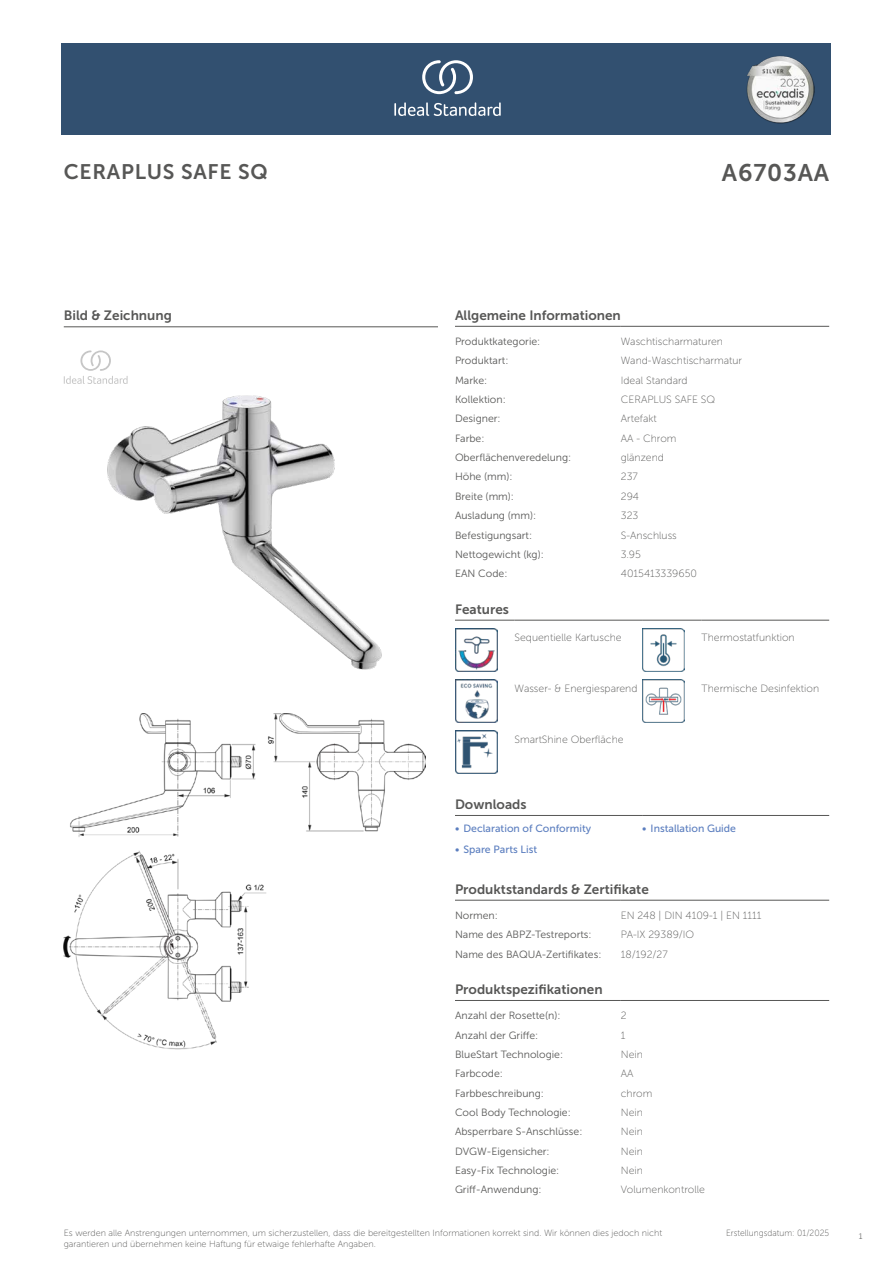
<style>
.page{position:relative;width:893px;height:1263px;background:#fff}
.page>*{position:absolute;margin:0;border:0;box-sizing:border-box;transform-origin:0 0}
.t1{font:24px "Museo Sans 700";letter-spacing:.035em;color:#575756}
.t2{font:21px "Museo Sans 700";letter-spacing:.035em;color:#575756}
.t3{font:13.5px "Museo Sans 700";color:#575756}
.t4{font:10.5px "Museo Sans 300";color:#575756}
.t5{font:10.5px "Museo Sans 100";color:#575756}
.t6{font:10.5px "Museo Sans 500";color:#5b7ebf}
.t7{font:9px/10.8px "Museo Sans 100";color:#575756}
.t8{font:9px "Museo Sans 100";color:#575756;scale:.95 1}
.t9{font:300 9px "Calibri";color:#575756;scale:.95 1}
</style>
<div class="page">
<div style="left:62px;top:43px;width:769px;height:91px;background:#325070"></div>
<hr style="left:455px;top:326px;width:166px;height:1px;background:#575756">
<hr style="left:621px;top:326px;width:208px;height:1px;background:#575756">
<hr style="left:455px;top:620px;width:59px;height:1px;background:#575756">
<hr style="left:514px;top:620px;width:128px;height:1px;background:#575756">
<hr style="left:642px;top:620px;width:60px;height:1px;background:#575756">
<hr style="left:702px;top:620px;width:127px;height:1px;background:#575756">
<img style="left:455px;top:629px;width:42px;height:42px">
<img style="left:642px;top:629px;width:43px;height:42px">
<img style="left:455px;top:680px;width:42px;height:42px">
<img style="left:642px;top:680px;width:43px;height:42px">
<img style="left:455px;top:731px;width:42px;height:42px">
<hr style="left:455px;top:815px;width:187px;height:1px;background:#575756">
<hr style="left:642px;top:815px;width:187px;height:1px;background:#575756">
<hr style="left:455px;top:900px;width:166px;height:1px;background:#575756">
<hr style="left:621px;top:900px;width:208px;height:1px;background:#575756">
<hr style="left:455px;top:1000px;width:166px;height:1px;background:#575756">
<hr style="left:621px;top:1000px;width:208px;height:1px;background:#575756">
<img style="left:64px;top:714px;width:361px;height:336px">
<hr style="left:64px;top:327px;width:374px;height:1px;background:#575756">
<svg style="left:64px;top:350px;width:64px;height:34px"></svg>
<img style="left:107px;top:395px;width:275px;height:275px">
<svg style="left:394px;top:102px;width:107px;height:14px"></svg>
<svg style="left:422px;top:60px;width:51px;height:34px"></svg>
<img style="left:746px;top:56px;width:68px;height:67px">
<h2 class="t2" style="left:64px;top:160px;width:205px">CERAPLUS SAFE SQ</h2>
<h1 class="t1" style="left:722px;top:160px;width:109px">A6703AA</h1>
<p class="t3" style="left:64px;top:308px;width:110px">Bild &amp; Zeichnung</p>
<p class="t3" style="left:455px;top:308px;width:167px">Allgemeine Informationen</p>
<p class="t4" style="left:455px;top:336px;width:87px">Produktkategorie:</p>
<p class="t5" style="left:621px;top:336px;width:104px">Waschtischarmaturen</p>
<p class="t4" style="left:455px;top:355px;width:55px">Produktart:</p>
<p class="t5" style="left:621px;top:355px;width:123px">Wand-Waschtischarmatur</p>
<p class="t4" style="left:455px;top:374px;width:34px">Marke:</p>
<p class="t5" style="left:621px;top:374px;width:68px">Ideal Standard</p>
<p class="t4" style="left:455px;top:394px;width:52px">Kollektion:</p>
<p class="t5" style="left:621px;top:394px;width:96px">CERAPLUS SAFE SQ</p>
<p class="t4" style="left:455px;top:413px;width:47px">Designer:</p>
<p class="t5" style="left:621px;top:413px;width:37px">Artefakt</p>
<p class="t4" style="left:455px;top:432px;width:31px">Farbe:</p>
<p class="t5" style="left:621px;top:433px;width:57px">AA - Chrom</p>
<p class="t4" style="left:455px;top:452px;width:118px">Oberflächenveredelung:</p>
<p class="t5" style="left:621px;top:452px;width:45px">glänzend</p>
<p class="t4" style="left:455px;top:471px;width:59px">Höhe (mm):</p>
<p class="t5" style="left:621px;top:471px;width:19px">237</p>
<p class="t4" style="left:455px;top:491px;width:61px">Breite (mm):</p>
<p class="t5" style="left:621px;top:491px;width:20px">294</p>
<p class="t4" style="left:455px;top:510px;width:83px">Ausladung (mm):</p>
<p class="t5" style="left:621px;top:510px;width:19px">323</p>
<p class="t4" style="left:455px;top:529px;width:79px">Befestigungsart:</p>
<p class="t5" style="left:621px;top:529px;width:58px">S-Anschluss</p>
<p class="t4" style="left:455px;top:549px;width:90px">Nettogewicht (kg):</p>
<p class="t5" style="left:621px;top:549px;width:22px">3.95</p>
<p class="t4" style="left:455px;top:568px;width:54px">EAN Code:</p>
<p class="t5" style="left:621px;top:568px;width:78px">4015413339650</p>
<p class="t3" style="left:455px;top:602px;width:55px">Features</p>
<p class="t5" style="left:514px;top:632px;width:109px">Sequentielle Kartusche</p>
<p class="t5" style="left:702px;top:632px;width:95px">Thermostatfunktion</p>
<p class="t5" style="left:514px;top:683px;width:125px">Wasser- &amp; Energiesparend</p>
<p class="t5" style="left:702px;top:683px;width:119px">Thermische Desinfektion</p>
<p class="t5" style="left:514px;top:734px;width:111px">SmartShine Oberfläche</p>
<p class="t3" style="left:455px;top:797px;width:73px">Downloads</p>
<p class="t6" style="left:455px;top:823px;width:138px">• Declaration of Conformity</p>
<p class="t6" style="left:642px;top:823px;width:95px">• Installation Guide</p>
<p class="t6" style="left:455px;top:844px;width:84px">• Spare Parts List</p>
<p class="t3" style="left:455px;top:882px;width:195px">Produktstandards &amp; Zertifikate</p>
<p class="t4" style="left:455px;top:910px;width:44px">Normen:</p>
<p class="t5" style="left:621px;top:910px;width:142px">EN 248 | DIN 4109-1 | EN 1111</p>
<p class="t4" style="left:455px;top:929px;width:138px">Name des ABPZ-Testreports:</p>
<p class="t5" style="left:621px;top:929px;width:75px">PA-IX 29389/IO</p>
<p class="t4" style="left:455px;top:948px;width:148px">Name des BAQUA-Zertifikates:</p>
<p class="t5" style="left:621px;top:948px;width:48px">18/192/27</p>
<p class="t3" style="left:455px;top:982px;width:149px">Produktspezifikationen</p>
<p class="t4" style="left:455px;top:1010px;width:107px">Anzahl der Rosette(n):</p>
<p class="t5" style="left:621px;top:1010px;width:7px">2</p>
<p class="t4" style="left:455px;top:1029px;width:85px">Anzahl der Griffe:</p>
<p class="t5" style="left:621px;top:1029px;width:6px">1</p>
<p class="t4" style="left:455px;top:1048px;width:110px">BlueStart Technologie:</p>
<p class="t5" style="left:621px;top:1049px;width:24px">Nein</p>
<p class="t4" style="left:455px;top:1068px;width:49px">Farbcode:</p>
<p class="t5" style="left:621px;top:1068px;width:14px">AA</p>
<p class="t4" style="left:455px;top:1087px;width:90px">Farbbeschreibung:</p>
<p class="t5" style="left:621px;top:1087px;width:33px">chrom</p>
<p class="t4" style="left:455px;top:1107px;width:117px">Cool Body Technologie:</p>
<p class="t5" style="left:621px;top:1107px;width:24px">Nein</p>
<p class="t4" style="left:455px;top:1126px;width:129px">Absperrbare S-Anschlüsse:</p>
<p class="t5" style="left:621px;top:1126px;width:24px">Nein</p>
<p class="t4" style="left:455px;top:1145px;width:96px">DVGW-Eigensicher:</p>
<p class="t5" style="left:621px;top:1145px;width:24px">Nein</p>
<p class="t4" style="left:455px;top:1165px;width:106px">Easy-Fix Technologie:</p>
<p class="t5" style="left:621px;top:1165px;width:24px">Nein</p>
<p class="t4" style="left:455px;top:1184px;width:88px">Griff-Anwendung:</p>
<p class="t5" style="left:621px;top:1184px;width:86px">Volumenkontrolle</p>
<p class="t7" style="left:64px;top:1227px;width:600px">Es werden alle Anstrengungen unternommen, um sicherzustellen, dass die bereitgestellten Informationen korrekt sind. Wir können dies jedoch nicht garantieren und übernehmen keine Haftung für etwaige fehlerhafte Angaben.</p>
<p class="t8" style="left:726px;top:1228px;width:110px">Erstellungsdatum: 01/2025</p>
<p class="t9" style="left:858px;top:1230px;width:6px">1</p>
</div>
